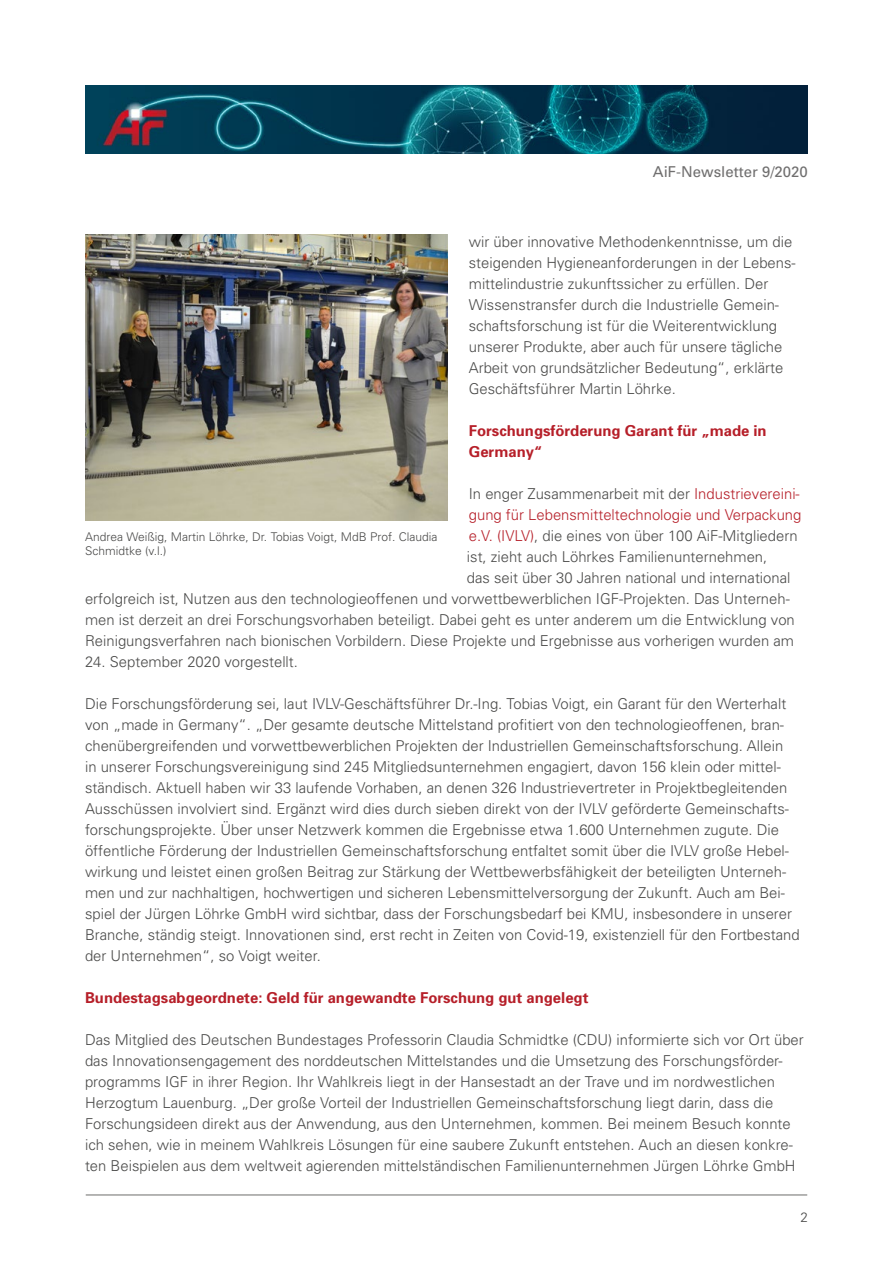
<style>
.page{position:relative;width:893px;height:1263px;background:#fff}
.page>*{position:absolute;margin:0;border:0;box-sizing:border-box;transform-origin:0 0}
.t1{font:300 15px/21px "Univers";color:#4a4a49}
.t2{font:700 15px/21px "Univers";color:#b61f29}
.t3{font:300 15px "Univers";color:#b61f29}
.Einf__Abs{font:15px "Univers";color:#706f6f}
.Einf__Abs-2{font:300 13.5px "Univers";color:#4a4a49}
.Einf__Abs-3{font:300 12px/14.4px "Univers";color:#4a4a49}
.s1{color:#b61f29}
</style>
<div class="page">
<img style="left:85px;top:85px;width:723px;height:68px">
<hr style="left:86px;top:1194px;width:721px;height:1px;background:#9d9d9c">
<img style="left:86px;top:235px;width:362px;height:285px">
<p class="Einf__Abs" style="left:653px;top:163px;width:157px">AiF-Newsletter 9/2020</p>
<p class="t1" style="left:469px;top:231px;width:328px">wir über innovative Methodenkenntnisse, um die steigenden Hygieneanforderungen in der Lebens&shy;mittelindustrie zukunftssicher zu erfüllen. Der Wissenstransfer durch die Industrielle Gemein&shy;schaftsforschung ist für die Weiterentwicklung unserer Produkte, aber auch für unsere tägliche Arbeit von grundsätzlicher Bedeutung“, erklärte Geschäftsführer Martin Löhrke.</p>
<p class="t2" style="left:469px;top:420px;width:299px">Forschungsförderung Garant für „made in<br>Germany“</p>
<p class="t1" style="left:469px;top:483px;width:332px">In enger Zusammenarbeit mit der <span class="s1">Industrievereini-</span></p>
<p class="t3" style="left:469px;top:505px;width:334px">gung für Lebensmitteltechnologie und Verpackung</p>
<p class="t1" style="left:469px;top:525px;width:330px"><span class="s1">e.V. (IVLV)</span>, die eines von über 100 AiF-Mitgliedern</p>
<p class="t1" style="left:467px;top:546px;width:302px">ist, zieht auch Löhrkes Familienunternehmen,</p>
<p class="t1" style="left:467px;top:567px;width:325px">das seit über 30 Jahren national und international</p>
<p class="t1" style="left:85px;top:588px;width:706px">erfolgreich ist, Nutzen aus den technologieoffenen und vorwettbewerblichen IGF-Projekten. Das Unterneh-</p>
<p class="t1" style="left:85px;top:609px;width:711px">men ist derzeit an drei Forschungsvorhaben beteiligt. Dabei geht es unter anderem um die Entwicklung von</p>
<p class="t1" style="left:85px;top:630px;width:710px">Reinigungsverfahren nach bionischen Vorbildern. Diese Projekte und Ergebnisse aus vorherigen wurden am</p>
<p class="t1" style="left:85px;top:651px;width:214px">24. September 2020 vorgestellt.</p>
<p class="t1" style="left:85px;top:693px;width:716px">Die Forschungsförderung sei, laut IVLV-Geschäftsführer Dr.-Ing. Tobias Voigt, ein Garant für den Werterhalt von „made in Germany“. „Der gesamte deutsche Mittelstand profitiert von den technologieoffenen, bran&shy;chenübergreifenden und vorwettbewerblichen Projekten der Industriellen Gemeinschaftsforschung. Allein<br>in unserer Forschungsvereinigung sind 245 Mitgliedsunternehmen engagiert, davon 156 klein oder mittel&shy;ständisch. Aktuell haben wir 33 laufende Vorhaben, an denen 326 Industrievertreter in Projektbegleitenden Ausschüssen involviert sind. Ergänzt wird dies durch sieben direkt von der IVLV geförderte Gemeinschafts&shy;forschungsprojekte. Über unser Netzwerk kommen die Ergebnisse etwa 1.600 Unternehmen zugute. Die öffentliche Förderung der Industriellen Gemeinschaftsforschung entfaltet somit über die IVLV große Hebel&shy;wirkung und leistet einen großen Beitrag zur Stärkung der Wettbewerbsfähigkeit der beteiligten Unterneh&shy;men und zur nachhaltigen, hochwertigen und sicheren Lebensmittelversorgung der Zukunft. Auch am Bei&shy;spiel der Jürgen Löhrke GmbH wird sichtbar, dass der Forschungsbedarf bei KMU, insbesondere in unserer Branche, ständig steigt. Innovationen sind, erst recht in Zeiten von Covid-19, existenziell für den Fortbestand der Unternehmen“, so Voigt weiter.</p>
<p class="t2" style="left:85px;top:987px;width:505px">Bundestagsabgeordnete: Geld für angewandte Forschung gut angelegt</p>
<p class="t1" style="left:85px;top:1029px;width:720px">Das Mitglied des Deutschen Bundestages Professorin Claudia Schmidtke (CDU) informierte sich vor Ort über das Innovationsengagement des norddeutschen Mittelstandes und die Umsetzung des Forschungsförder&shy;programms IGF in ihrer Region. Ihr Wahlkreis liegt in der Hansestadt an der Trave und im nordwestlichen Herzogtum Lauenburg. „Der große Vorteil der Industriellen Gemeinschaftsforschung liegt darin, dass die Forschungsideen direkt aus der Anwendung, aus den Unternehmen, kommen. Bei meinem Besuch konnte ich sehen, wie in meinem Wahlkreis Lösungen für eine saubere Zukunft entstehen. Auch an diesen konkre&shy;ten Beispielen aus dem weltweit agierenden mittelständischen Familienunternehmen Jürgen Löhrke GmbH</p>
<p class="Einf__Abs-3" style="left:85px;top:530px;width:354px">Andrea Weißig, Martin Löhrke, Dr. Tobias Voigt, MdB Prof. Claudia<br>Schmidtke (v.l.)</p>
<p class="Einf__Abs-2" style="left:800px;top:1209px;width:9px">2</p>
</div>
